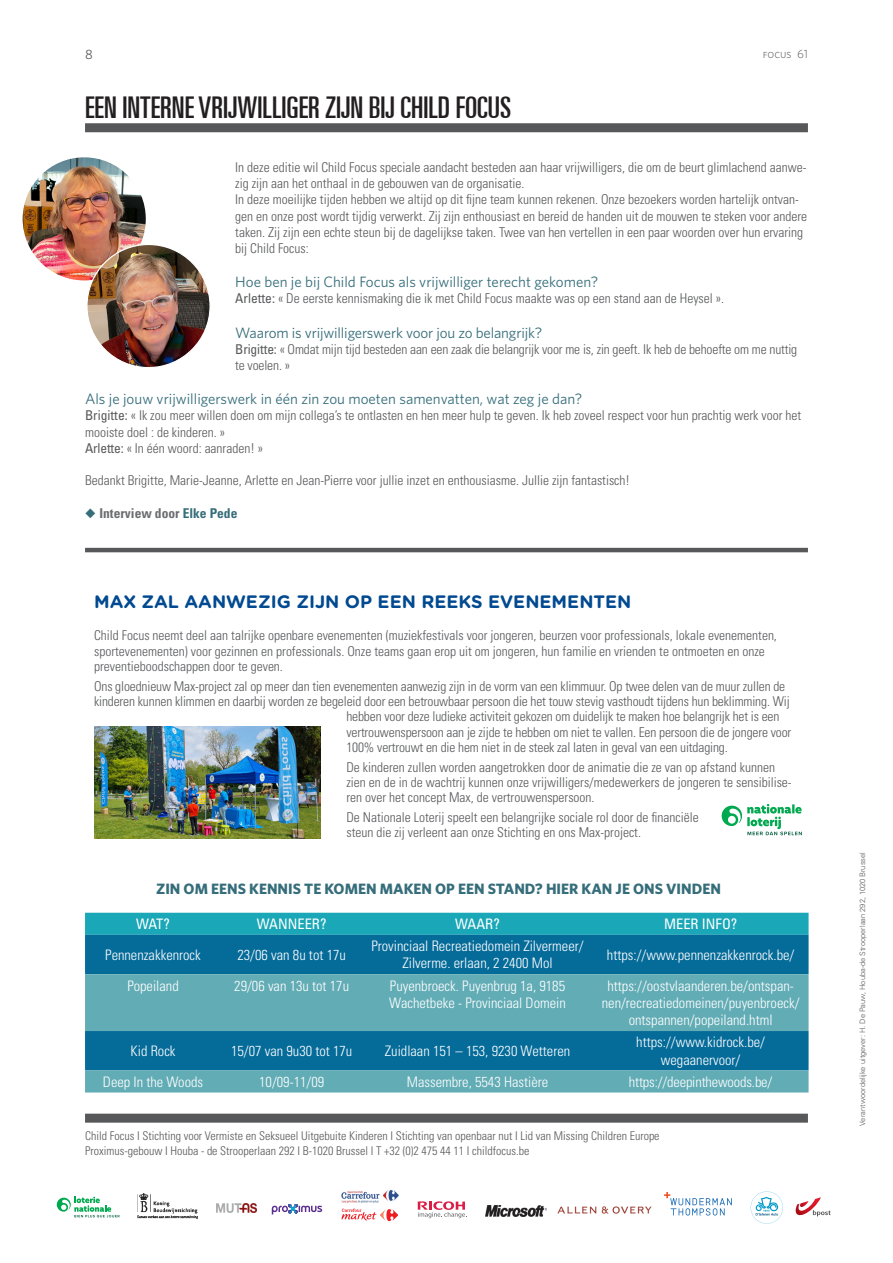
<style>
.page{position:relative;width:893px;height:1263px;background:#fff}
.page>*{position:absolute;margin:0;border:0;box-sizing:border-box;transform-origin:0 0}
.t1{font:ultra-condensed 30px "Univers LT";color:#231f20}
.body_Univers_DEF{font:700 18px "Gotham Rounded";color:#014990}
.body_Univers_DEF-2{font:15px "Whitney";color:#356d7a}
.body_Univers_DEF-3{font:700 15px "Whitney";color:#356d7a}
.t2{font:300 condensed 14.4px/17.4px "Univers LT Std";color:#fff;text-align:center}
.t3{font:condensed 14.4px "Univers LT Std";color:#fff}
.t4{font:300 condensed 13.5px/16.2px "Univers LT Std";color:#57585a}
.body_Univers_DEF-4{font:700 condensed 13.5px "Univers LT Std";color:#6c6d70}
.t5{font:13.5px "Whitney";color:#57585a}
.t6{font:300 condensed 12px "Univers LT Std";color:#57585a}
.t7{font:300 12px "Whitney";color:#57585a}
.t8{font:300 7.5px "Univers LT Std";color:#57585a}
.s1{font-weight:400}
.s2{color:#356d7a}
</style>
<div class="page">
<svg style="left:57px;top:1197px;width:62px;height:20px"></svg>
<div style="left:85px;top:123px;width:723px;height:9px;background:#57585a"></div>
<img style="left:23px;top:157px;width:123px;height:123px;border-radius:62px">
<img style="left:87px;top:244px;width:123px;height:124px;border-radius:62px">
<div style="left:85px;top:1114px;width:723px;height:9px;background:#57585a"></div>
<hr style="left:85px;top:548px;width:723px;height:4px;background:#57585a">
<svg style="left:85px;top:913px;width:724px;height:179px;background:#318fa9"></svg>
<img style="left:94px;top:727px;width:227px;height:111px">
<svg style="left:722px;top:804px;width:80px;height:31px"></svg>
<svg style="left:272px;top:1204px;width:50px;height:10px"></svg>
<svg style="left:751px;top:1191px;width:32px;height:32px"></svg>
<svg style="left:418px;top:1201px;width:49px;height:17px"></svg>
<img style="left:216px;top:1204px;width:40px;height:8px">
<img style="left:486px;top:1206px;width:61px;height:10px">
<img style="left:558px;top:1206px;width:93px;height:8px">
<svg style="left:795px;top:1197px;width:36px;height:19px"></svg>
<svg style="left:664px;top:1192px;width:68px;height:23px"></svg>
<img style="left:137px;top:1193px;width:60px;height:25px">
<svg style="left:341px;top:1208px;width:57px;height:13px"></svg>
<img style="left:341px;top:1190px;width:58px;height:13px">
<p class="t5" style="left:85px;top:45px;width:9px">8</p>
<p class="t7" style="left:763px;top:46px;width:47px">focus 61</p>
<p class="t1" style="left:85px;top:90px;width:428px">EEN INTERNE VRIJWILLIGER ZIJN BIJ CHILD FOCUS</p>
<p class="t4" style="left:235px;top:159px;width:573px">In deze editie wil Child Focus speciale aandacht besteden aan haar vrijwilligers, die om de beurt glimlachend aanwe&shy;zig zijn aan het onthaal in de gebouwen van de organisatie.</p>
<p class="t4" style="left:235px;top:192px;width:573px">In deze moeilijke tijden hebben we altijd op dit fijne team kunnen rekenen. Onze bezoekers worden hartelijk ontvan&shy;gen en onze post wordt tijdig verwerkt. Zij zijn enthousiast en bereid de handen uit de mouwen te steken voor andere taken. Zij zijn een echte steun bij de dagelijkse taken. Twee van hen vertellen in een paar woorden over hun ervaring bij Child Focus:</p>
<p class="body_Univers_DEF-2" style="left:235px;top:272px;width:364px">Hoe ben je bij Child Focus als vrijwilliger terecht gekomen?</p>
<p class="t4" style="left:235px;top:291px;width:490px"><span class="s1">Arlette:</span> « De eerste kennismaking die ik met Child Focus maakte was op een stand aan de Heysel ».</p>
<p class="body_Univers_DEF-2" style="left:235px;top:322px;width:308px">Waarom is vrijwilligerswerk voor jou zo belangrijk?</p>
<p class="t4" style="left:235px;top:341px;width:563px"><span class="s1">Brigitte:</span> « Omdat mijn tijd besteden aan een zaak die belangrijk voor me is, zin geeft. Ik heb de behoefte om me nuttig te voelen. »</p>
<p class="body_Univers_DEF-2" style="left:85px;top:389px;width:499px">Als je jouw vrijwilligerswerk in één zin zou moeten samenvatten, wat zeg je dan?</p>
<p class="t4" style="left:85px;top:408px;width:718px"><span class="s1">Brigitte:</span> « Ik zou meer willen doen om mijn collega’s te ontlasten en hen meer hulp te geven. Ik heb zoveel respect voor hun prachtig werk voor het mooiste doel : de kinderen. »</p>
<p class="t4" style="left:85px;top:440px;width:180px"><span class="s1">Arlette:</span> « In één woord: aanraden! »</p>
<p class="t4" style="left:85px;top:472px;width:546px">Bedankt Brigitte, Marie-Jeanne, Arlette en Jean-Pierre voor jullie inzet en enthousiasme. Jullie zijn fantastisch!</p>
<p class="body_Univers_DEF-4" style="left:85px;top:505px;width:154px"><span class="s2">◆</span> Interview door <span class="s2">Elke Pede</span></p>
<p class="body_Univers_DEF" style="left:94px;top:589px;width:539px">MAX ZAL AANWEZIG ZIJN OP EEN REEKS EVENEMENTEN</p>
<p class="t4" style="left:94px;top:628px;width:684px;line-height:15.3px">Child Focus neemt deel aan talrijke openbare evenementen (muziekfestivals voor jongeren, beurzen voor professionals, lokale evenementen, sportevenementen) voor gezinnen en professionals. Onze teams gaan erop uit om jongeren, hun familie en vrienden te ontmoeten en onze preventieboodschappen door te geven.</p>
<p class="t4" style="left:94px;top:678px;width:693px">Ons gloednieuw Max-project zal op meer dan tien evenementen aanwezig zijn in de vorm van een klimmuur. Op twee delen van de muur zullen de</p>
<p class="t4" style="left:94px;top:693px;width:697px">kinderen kunnen klimmen en daarbij worden ze begeleid door een betrouwbaar persoon die het touw stevig vasthoudt tijdens hun beklimming. Wij</p>
<p class="t4" style="left:346px;top:708px;width:435px">hebben voor deze ludieke activiteit gekozen om duidelijk te maken hoe belangrijk het is een</p>
<p class="t4" style="left:346px;top:724px;width:446px">vertrouwenspersoon aan je zijde te hebben om niet te vallen. Een persoon die de jongere voor</p>
<p class="t4" style="left:346px;top:739px;width:383px">100% vertrouwt en die hem niet in de steek zal laten in geval van een uitdaging.</p>
<p class="t4" style="left:346px;top:759px;width:447px;line-height:15.3px">De kinderen zullen worden aangetrokken door de animatie die ze van op afstand kunnen zien en de in de wachtrij kunnen onze vrijwilligers/medewerkers de jongeren te sensibilise&shy;ren over het concept Max, de vertrouwenspersoon.</p>
<p class="t4" style="left:346px;top:809px;width:354px;line-height:15.3px">De Nationale Loterij speelt een belangrijke sociale rol door de financiële steun die zij verleent aan onze Stichting en ons Max-project.</p>
<p class="body_Univers_DEF-3" style="left:156px;top:878px;width:566px">ZIN OM EENS KENNIS TE KOMEN MAKEN OP EEN STAND? HIER KAN JE ONS VINDEN</p>
<p class="t3" style="left:136px;top:915px;width:35px">WAT?</p>
<p class="t3" style="left:257px;top:915px;width:71px">WANNEER?</p>
<p class="t3" style="left:455px;top:915px;width:46px">WAAR?</p>
<p class="t3" style="left:664px;top:915px;width:75px">MEER INFO?</p>
<p class="t2" style="left:105px;top:946px;width:97px">Pennenzakkenrock</p>
<p class="t2" style="left:237px;top:946px;width:110px">23/06 van 8u tot 17u</p>
<p class="t2" style="left:371px;top:937px;width:214px">Provinciaal Recreatiedomein Zilvermeer/<br>Zilverme. erlaan, 2 2400 Mol</p>
<p class="t2" style="left:607px;top:946px;width:189px">https://www.pennenzakkenrock.be/</p>
<p class="t2" style="left:127px;top:977px;width:53px">Popeiland</p>
<p class="t2" style="left:234px;top:977px;width:116px">29/06 van 13u tot 17u</p>
<p class="t2" style="left:389px;top:977px;width:178px;text-align:left">Puyenbroeck. Puyenbrug 1a, 9185<br>Wachetbeke - Provinciaal Domein</p>
<p class="t2" style="left:602px;top:977px;width:199px">https://oostvlaanderen.be/ontspan&shy;nen/recreatiedomeinen/puyenbroeck/ ontspannen/popeiland.html</p>
<p class="t2" style="left:131px;top:1042px;width:47px">Kid Rock</p>
<p class="t2" style="left:231px;top:1042px;width:123px">15/07 van 9u30 tot 17u</p>
<p class="t2" style="left:385px;top:1042px;width:187px">Zuidlaan 151 – 153, 9230 Wetteren</p>
<p class="t2" style="left:636px;top:1033px;width:130px">https://www.kidrock.be/ wegaanervoor/</p>
<p class="t2" style="left:103px;top:1073px;width:102px">Deep In the Woods</p>
<p class="t2" style="left:259px;top:1073px;width:67px">10/09-11/09</p>
<p class="t2" style="left:407px;top:1073px;width:143px">Massembre, 5543 Hastière</p>
<p class="t2" style="left:629px;top:1073px;width:145px">https://deepinthewoods.be/</p>
<p class="t6" style="left:85px;top:1129px;width:576px">Child Focus I Stichting voor Vermiste en Seksueel Uitgebuite Kinderen I Stichting van openbaar nut I Lid van Missing Children Europe</p>
<p class="t6" style="left:85px;top:1144px;width:446px">Proximus-gebouw I Houba - de Strooperlaan 292 I B-1020 Brussel I T +32 (0)2 475 44 11 I childfocus.be</p>
<p class="t8" style="left:858px;top:1126px;width:275px;rotate:-90deg">Verantwoordelijke uitgever: H. De Pauw, Houba-de Strooperlaan 292, 1020 Brussel</p>
</div>
